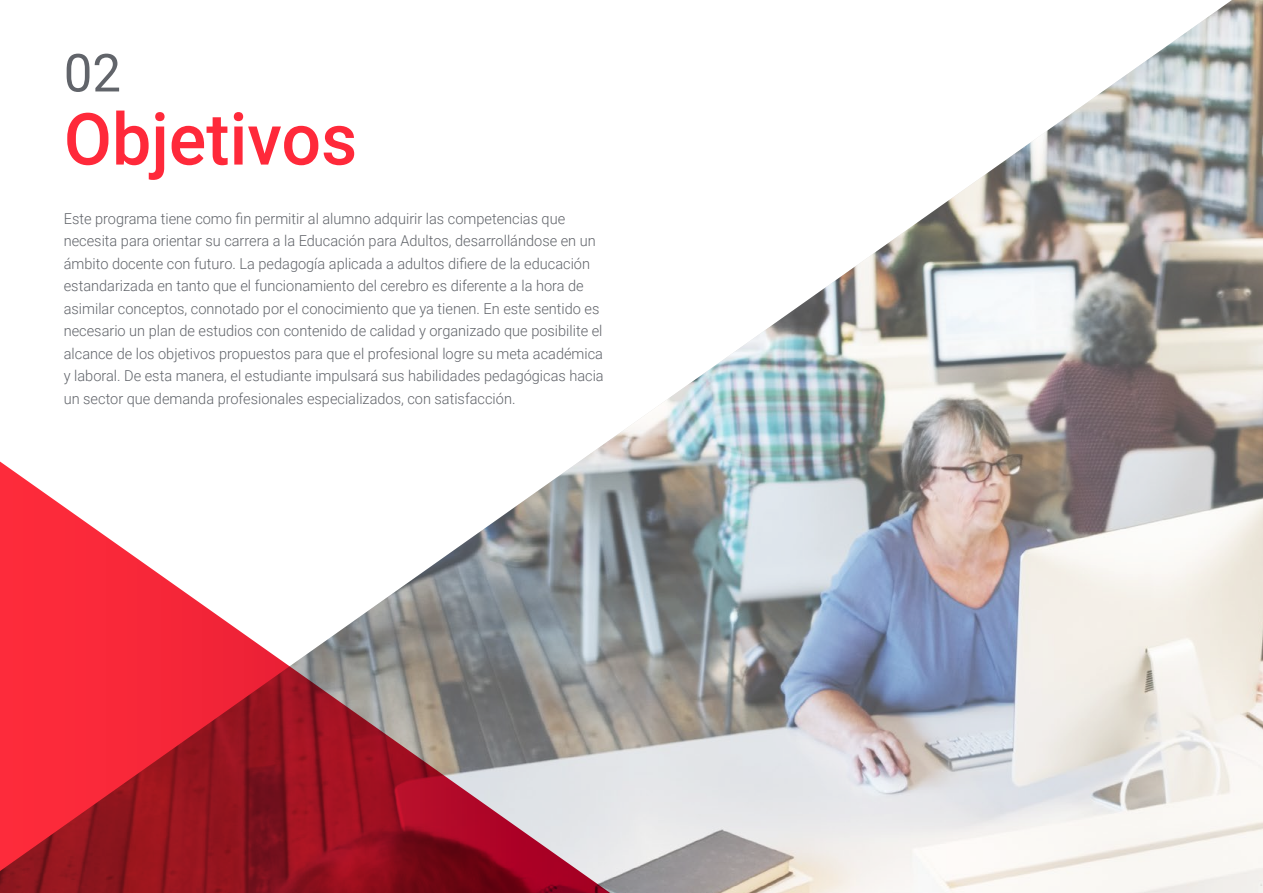
<style>
.page{position:relative;width:1263px;height:893px;background:#fff}
.page>*{position:absolute;margin:0;border:0;box-sizing:border-box;transform-origin:0 0}
.t1{font:500 72px "Roboto";color:#ff293a}
.t2{font:52.5px "Roboto";color:#61646a}
.t3{font:300 15px/22.5px "Roboto";color:#61646a}
</style>
<div class="page">
<img style="left:601px;top:0;width:662px;height:893px">
<svg style="left:0;top:446px;width:640px;height:447px"></svg>
<h2 class="t2" style="left:64px;top:36px;width:59px">02</h2>
<h1 class="t1" style="left:64px;top:89px;width:295px">Objetivos</h1>
<p class="t3" style="left:64px;top:207px;width:541px">Este programa tiene como fin permitir al alumno adquirir las competencias que necesita para orientar su carrera a la Educación para Adultos, desarrollándose en un ámbito docente con futuro. La pedagogía aplicada a adultos difiere de la educación estandarizada en tanto que el funcionamiento del cerebro es diferente a la hora de asimilar conceptos, connotado por el conocimiento que ya tienen. En este sentido es necesario un plan de estudios con contenido de calidad y organizado que posibilite el alcance de los objetivos propuestos para que el profesional logre su meta académica y laboral. De esta manera, el estudiante impulsará sus habilidades pedagógicas hacia un sector que demanda profesionales especializados, con satisfacción.</p>
</div>
